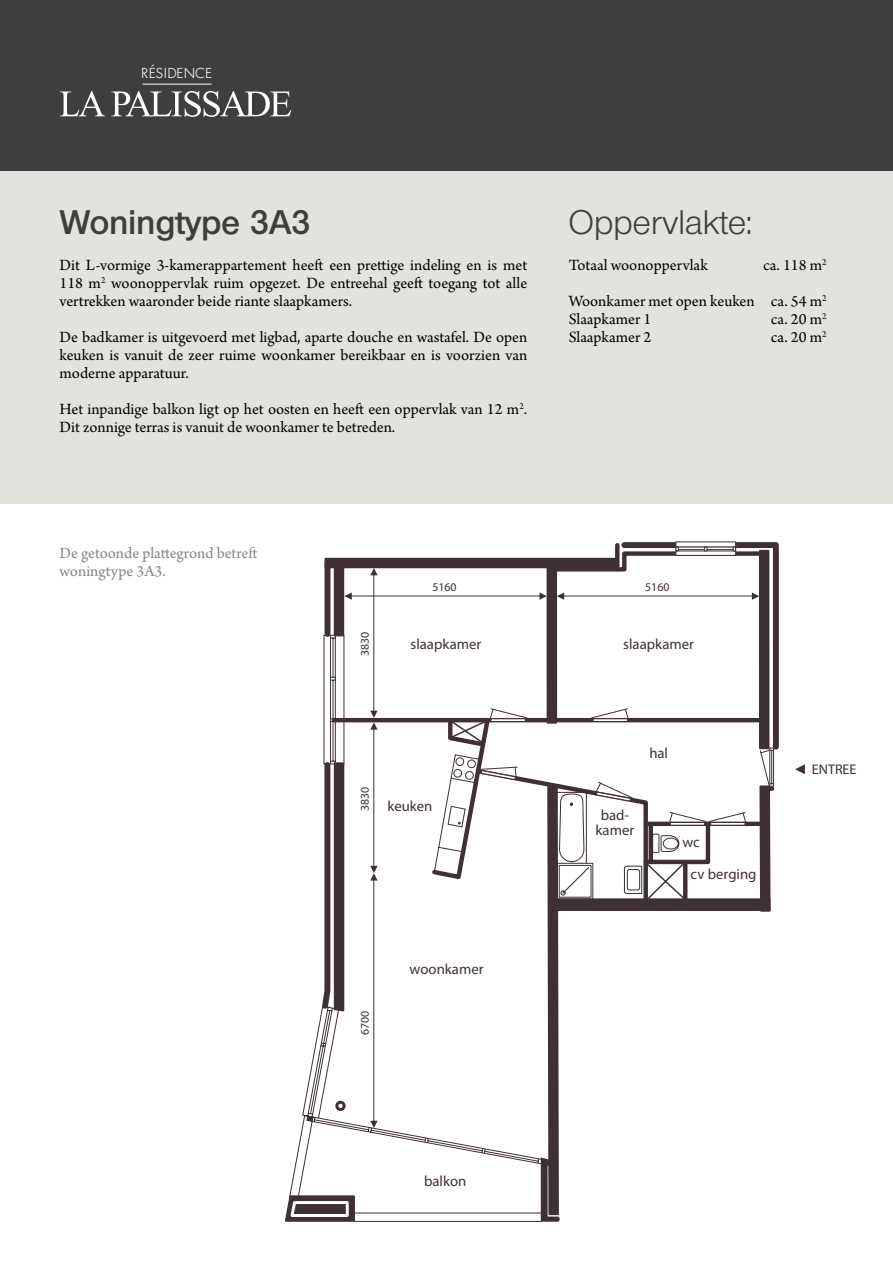
<style>
.page{position:relative;width:893px;height:1263px;background:#fff}
.page>*{position:absolute;margin:0;border:0;box-sizing:border-box;transform-origin:0 0}
.t1{font:600 33px "Olnova";letter-spacing:.01em;color:#3e3e3e}
.t2{font:33px "Olnova";letter-spacing:.01em;color:#3e3e3e}
.t3{font:16.5px/18px "Arno Pro";color:#000;text-align:justify}
.t4{font:16.5px/18px "Arno Pro";color:#878785}
.t5{font:14.7px/14.7px "Myriad Pro";color:#3f2f37;text-align:center}
.t6{font:14.1px "Myriad Pro";color:#3f2f37}
.t7{font:300 13.95px "Montreal";letter-spacing:.055em;color:#fff}
.t8{font:11.85px "Myriad Pro";color:#3f2f37}
</style>
<div class="page">
<div style="left:0;top:170px;width:893px;height:334px;background:#e3e3dd"></div>
<div style="left:0;top:0;width:893px;height:170px;background:#3e3e3e"></div>
<svg style="left:60px;top:91px;width:45px;height:25px"></svg>
<svg style="left:111px;top:91px;width:180px;height:26px"></svg>
<hr style="left:143px;top:84px;width:69px;height:1px;background:#fff">
<svg style="left:795px;top:764px;width:10px;height:10px"></svg>
<div style="left:325px;top:564px;width:5px;height:70px;background:#3f2f37"></div>
<svg style="left:322px;top:634px;width:23px;height:371px"></svg>
<svg style="left:330px;top:557px;width:94px;height:236px"></svg>
<svg style="left:302px;top:1005px;width:122px;height:138px"></svg>
<div style="left:353px;top:1212px;width:189px;height:10px;border:1px solid #3f2f37"></div>
<div style="left:335px;top:1101px;width:11px;height:10px;border:3px solid #3f2f37;border-radius:50%"></div>
<svg style="left:285px;top:1115px;width:70px;height:107px"></svg>
<hr style="left:349px;top:596px;width:194px;height:1px;background:#3f2f37">
<svg style="left:344px;top:592px;width:8px;height:8px"></svg>
<hr style="left:373px;top:572px;width:1px;height:141px;background:#3f2f37">
<svg style="left:370px;top:568px;width:8px;height:7px"></svg>
<hr style="left:373px;top:726px;width:1px;height:142px;background:#3f2f37">
<svg style="left:370px;top:711px;width:8px;height:19px"></svg>
<hr style="left:373px;top:877px;width:1px;height:246px;background:#3f2f37">
<svg style="left:370px;top:1121px;width:8px;height:7px"></svg>
<svg style="left:370px;top:866px;width:8px;height:14px"></svg>
<svg style="left:424px;top:541px;width:355px;height:681px"></svg>
<p class="t7" style="left:142px;top:65px;width:72px">RÉSIDENCE</p>
<h1 class="t1" style="left:60px;top:202px;width:252px">Woningtype 3A3</h1>
<h1 class="t2" style="left:569px;top:202px;width:184px">Oppervlakte:</h1>
<p class="t3" style="left:569px;top:257px;width:140px">Totaal woonoppervlak</p>
<p class="t3" style="left:569px;top:248px;width:259px;line-height:36px;text-align:right">ca. 118 m<sup>2<br></sup>Woonkamer met open keuken ca. 54 m<sup>2</sup></p>
<p class="t3" style="left:569px;top:311px;width:84px">Slaapkamer 1</p>
<p class="t3" style="left:771px;top:311px;width:57px">ca. 20 m<sup>2</sup></p>
<p class="t3" style="left:569px;top:329px;width:84px">Slaapkamer 2</p>
<p class="t3" style="left:771px;top:329px;width:57px">ca. 20 m<sup>2</sup></p>
<p class="t3" style="left:60px;top:257px;width:469px">Dit L-vormige 3-kamerappartement heeft een prettige indeling en is met 118 m<sup>2</sup> woonoppervlak ruim opgezet. De entreehal geeft toegang tot alle vertrekken waaronder beide riante slaapkamers.</p>
<p class="t3" style="left:60px;top:329px;width:469px">De badkamer is uitgevoerd met ligbad, aparte douche en wastafel. De open keuken is vanuit de zeer ruime woonkamer bereikbaar en is voorzien van moderne apparatuur.</p>
<p class="t3" style="left:60px;top:401px;width:469px">Het inpandige balkon ligt op het oosten en heeft een oppervlak van 12 m<sup>2</sup>.<br>Dit zonnige terras is vanuit de woonkamer te betreden.</p>
<p class="t4" style="left:60px;top:545px;width:199px">De getoonde plattegrond betreft woningtype 3A3.</p>
<p class="t8" style="left:358px;top:656px;width:26px;rotate:-90deg">3830</p>
<p class="t8" style="left:432px;top:579px;width:26px">5160</p>
<p class="t8" style="left:645px;top:579px;width:26px">5160</p>
<p class="t5" style="left:410px;top:637px;width:72px">slaapkamer</p>
<p class="t5" style="left:623px;top:637px;width:72px">slaapkamer</p>
<p class="t8" style="left:358px;top:811px;width:26px;rotate:-90deg">3830</p>
<p class="t5" style="left:387px;top:799px;width:46px">keuken</p>
<p class="t8" style="left:358px;top:1035px;width:26px;rotate:-90deg">6700</p>
<p class="t5" style="left:410px;top:961px;width:75px">woonkamer</p>
<p class="t5" style="left:649px;top:745px;width:20px">hal</p>
<p class="t5" style="left:595px;top:807px;width:40px">bad&shy;kamer</p>
<p class="t5" style="left:682px;top:834px;width:19px">wc</p>
<p class="t5" style="left:691px;top:867px;width:67px">cv berging</p>
<p class="t5" style="left:424px;top:1173px;width:44px">balkon</p>
<p class="t6" style="left:812px;top:761px;width:46px">ENTREE</p>
</div>
